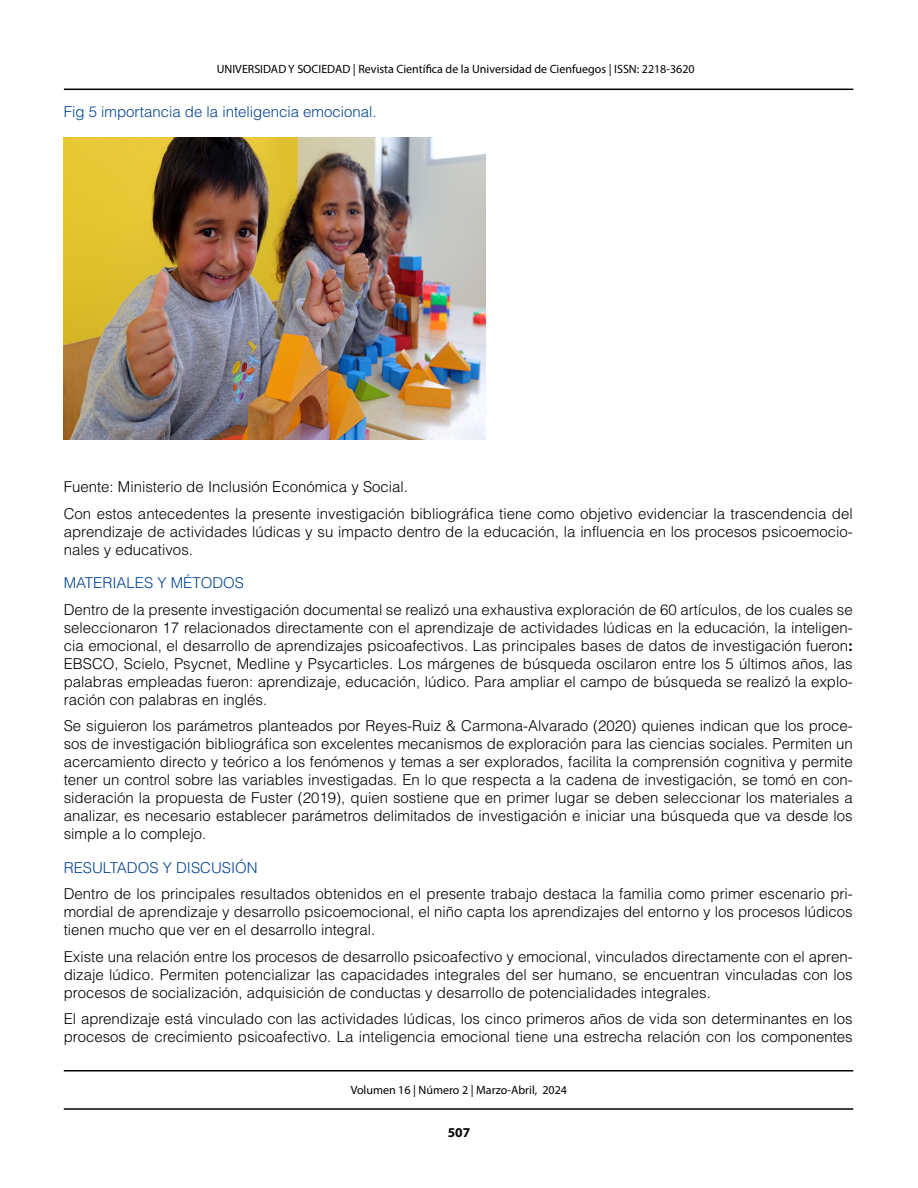
<style>
.page{position:relative;width:918px;height:1188px;background:#fff}
.page>*{position:absolute;margin:0;border:0;box-sizing:border-box;transform-origin:0 0}
.t1{font:300 15px/18px "Helvetica LT Std";color:#000;text-align:justify}
.t2{font:300 15px "Helvetica LT Std";color:#004494}
.t3{font:700 13.5px "Myriad Pro";color:#000}
.t4{font:12px "Myriad Pro";color:#000}
.s1{font-weight:700}
</style>
<div class="page">
<hr style="left:64px;top:89px;width:789px;height:1px;background:#000">
<hr style="left:64px;top:1108px;width:789px;height:2px;background:#000">
<hr style="left:64px;top:1070px;width:789px;height:1px;background:#000">
<img style="left:64px;top:138px;width:422px;height:301px">
<p class="t4" style="left:217px;top:61px;width:479px">UNIVERSIDAD Y SOCIEDAD | Revista Científica de la Universidad de Cienfuegos | ISSN: 2218-3620</p>
<p class="t2" style="left:64px;top:102px;width:314px">Fig 5 importancia de la inteligencia emocional.</p>
<p class="t1" style="left:64px;top:474px;width:790px;line-height:26.5px">Fuente: Ministerio de Inclusión Económica y Social.<br>Con estos antecedentes la presente investigación bibliográfica tiene como objetivo evidenciar la trascendencia del</p>
<p class="t1" style="left:64px;top:522px;width:790px">aprendizaje de actividades lúdicas y su impacto dentro de la educación, la influencia en los procesos psicoemocio&shy;nales y educativos.</p>
<p class="t2" style="left:64px;top:574px;width:182px">MATERIALES Y MÉTODOS</p>
<p class="t1" style="left:64px;top:600px;width:791px">Dentro de la presente investigación documental se realizó una exhaustiva exploración de 60 artículos, de los cuales se seleccionaron 17 relacionados directamente con el aprendizaje de actividades lúdicas en la educación, la inteligen&shy;cia emocional, el desarrollo de aprendizajes psicoafectivos. Las principales bases de datos de investigación fueron<span class="s1">:<br></span>EBSCO, Scielo, Psycnet, Medline y Psycarticles. Los márgenes de búsqueda oscilaron entre los 5 últimos años, las palabras empleadas fueron: aprendizaje, educación, lúdico. Para ampliar el campo de búsqueda se realizó la explo&shy;ración con palabras en inglés.</p>
<p class="t1" style="left:64px;top:717px;width:791px">Se siguieron los parámetros planteados por Reyes-Ruiz &amp; Carmona-Alvarado (2020) quienes indican que los proce&shy;sos de investigación bibliográfica son excelentes mecanismos de exploración para las ciencias sociales. Permiten un acercamiento directo y teórico a los fenómenos y temas a ser explorados, facilita la comprensión cognitiva y permite tener un control sobre las variables investigadas. En lo que respecta a la cadena de investigación, se tomó en con&shy;sideración la propuesta de Fuster (2019), quien sostiene que en primer lugar se deben seleccionar los materiales a analizar, es necesario establecer parámetros delimitados de investigación e iniciar una búsqueda que va desde los simple a lo complejo.</p>
<p class="t2" style="left:64px;top:858px;width:195px">RESULTADOS Y DISCUSIÓN</p>
<p class="t1" style="left:64px;top:885px;width:791px">Dentro de los principales resultados obtenidos en el presente trabajo destaca la familia como primer escenario pri&shy;mordial de aprendizaje y desarrollo psicoemocional, el niño capta los aprendizajes del entorno y los procesos lúdicos tienen mucho que ver en el desarrollo integral.</p>
<p class="t1" style="left:64px;top:947px;width:791px">Existe una relación entre los procesos de desarrollo psicoafectivo y emocional, vinculados directamente con el apren&shy;dizaje lúdico. Permiten potencializar las capacidades integrales del ser humano, se encuentran vinculadas con los procesos de socialización, adquisición de conductas y desarrollo de potencialidades integrales.</p>
<p class="t1" style="left:64px;top:1010px;width:791px">El aprendizaje está vinculado con las actividades lúdicas, los cinco primeros años de vida son determinantes en los procesos de crecimiento psicoafectivo. La inteligencia emocional tiene una estrecha relación con los componentes</p>
<p class="t4" style="left:351px;top:1083px;width:218px">Volumen 16 | Número 2 | Marzo-Abril, 2024</p>
<p class="t3" style="left:448px;top:1124px;width:24px">507</p>
</div>
